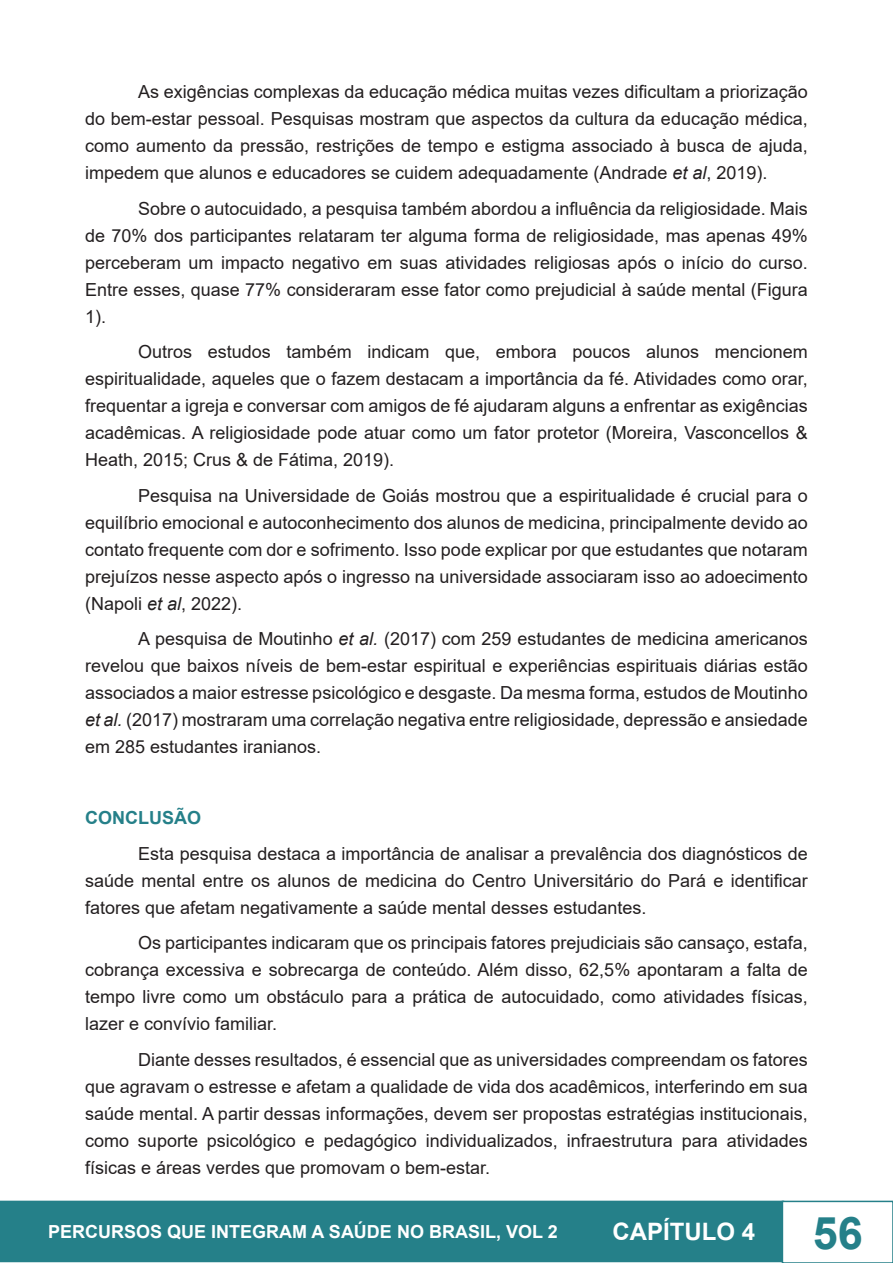
<style>
.page{position:relative;width:893px;height:1263px;background:#fff}
.page>*{position:absolute;margin:0;border:0;box-sizing:border-box;transform-origin:0 0}
.t1{font:700 45px "Arial";color:#258089}
.t2{font:700 24px "Arial";color:#fff}
.t3{font:18px/27px "Arial";color:#231f20;text-align:justify}
.t4{font:700 18px "Arial";color:#fff}
.Título_1{font:700 18px "Arial";color:#258089}
.s1{font-style:italic}
</style>
<div class="page">
<div style="left:1px;top:1201px;width:782px;height:60px;background:#258089"></div>
<div style="left:0;top:1201px;width:784px;height:61px;border:2px solid #258089"></div>
<div style="left:782px;top:1201px;width:111px;height:62px;border:2px solid #258089"></div>
<p class="t3" style="left:85px;top:78px;width:724px;text-indent:53px">As exigências complexas da educação médica muitas vezes dificultam a priorização do bem-estar pessoal. Pesquisas mostram que aspectos da cultura da educação médica, como aumento da pressão, restrições de tempo e estigma associado à busca de ajuda, impedem que alunos e educadores se cuidem adequadamente (Andrade <span class="s1">et al</span>, 2019).</p>
<p class="t3" style="left:85px;top:195px;width:724px;text-indent:53px">Sobre o autocuidado, a pesquisa também abordou a influência da religiosidade. Mais de 70% dos participantes relataram ter alguma forma de religiosidade, mas apenas 49% perceberam um impacto negativo em suas atividades religiosas após o início do curso.<br>Entre esses, quase 77% consideraram esse fator como prejudicial à saúde mental (Figura 1).</p>
<p class="t3" style="left:85px;top:338px;width:724px;text-indent:53px">Outros estudos também indicam que, embora poucos alunos mencionem espiritualidade, aqueles que o fazem destacam a importância da fé. Atividades como orar, frequentar a igreja e conversar com amigos de fé ajudaram alguns a enfrentar as exigências acadêmicas. A religiosidade pode atuar como um fator protetor (Moreira, Vasconcellos &amp; Heath, 2015; Crus &amp; de Fátima, 2019).</p>
<p class="t3" style="left:85px;top:482px;width:724px;text-indent:53px">Pesquisa na Universidade de Goiás mostrou que a espiritualidade é crucial para o equilíbrio emocional e autoconhecimento dos alunos de medicina, principalmente devido ao contato frequente com dor e sofrimento. Isso pode explicar por que estudantes que notaram prejuízos nesse aspecto após o ingresso na universidade associaram isso ao adoecimento (Napoli <span class="s1">et al</span>, 2022).</p>
<p class="t3" style="left:85px;top:625px;width:724px;text-indent:53px">A pesquisa de Moutinho <span class="s1">et al.</span> (2017) com 259 estudantes de medicina americanos revelou que baixos níveis de bem-estar espiritual e experiências espirituais diárias estão associados a maior estresse psicológico e desgaste. Da mesma forma, estudos de Moutinho <span class="s1">et al.</span> (2017) mostraram uma correlação negativa entre religiosidade, depressão e ansiedade em 285 estudantes iranianos.</p>
<p class="Título_1" style="left:85px;top:805px;width:117px">CONCLUSÃO</p>
<p class="t3" style="left:85px;top:840px;width:724px;text-indent:53px">Esta pesquisa destaca a importância de analisar a prevalência dos diagnósticos de saúde mental entre os alunos de medicina do Centro Universitário do Pará e identificar fatores que afetam negativamente a saúde mental desses estudantes.</p>
<p class="t3" style="left:85px;top:929px;width:724px;text-indent:53px">Os participantes indicaram que os principais fatores prejudiciais são cansaço, estafa, cobrança excessiva e sobrecarga de conteúdo. Além disso, 62,5% apontaram a falta de tempo livre como um obstáculo para a prática de autocuidado, como atividades físicas, lazer e convívio familiar.</p>
<p class="t3" style="left:85px;top:1046px;width:724px;text-indent:53px">Diante desses resultados, é essencial que as universidades compreendam os fatores que agravam o estresse e afetam a qualidade de vida dos acadêmicos, interferindo em sua saúde mental. A partir dessas informações, devem ser propostas estratégias institucionais, como suporte psicológico e pedagógico individualizados, infraestrutura para atividades físicas e áreas verdes que promovam o bem-estar.</p>
<p class="t4" style="left:48px;top:1219px;width:511px">PERCURSOS QUE INTEGRAM A SAÚDE NO BRASIL, VOL 2</p>
<h2 class="t2" style="left:612px;top:1215px;width:144px">CAPÍTULO 4</h2>
<h1 class="t1" style="left:813px;top:1201px;width:52px">56</h1>
</div>
